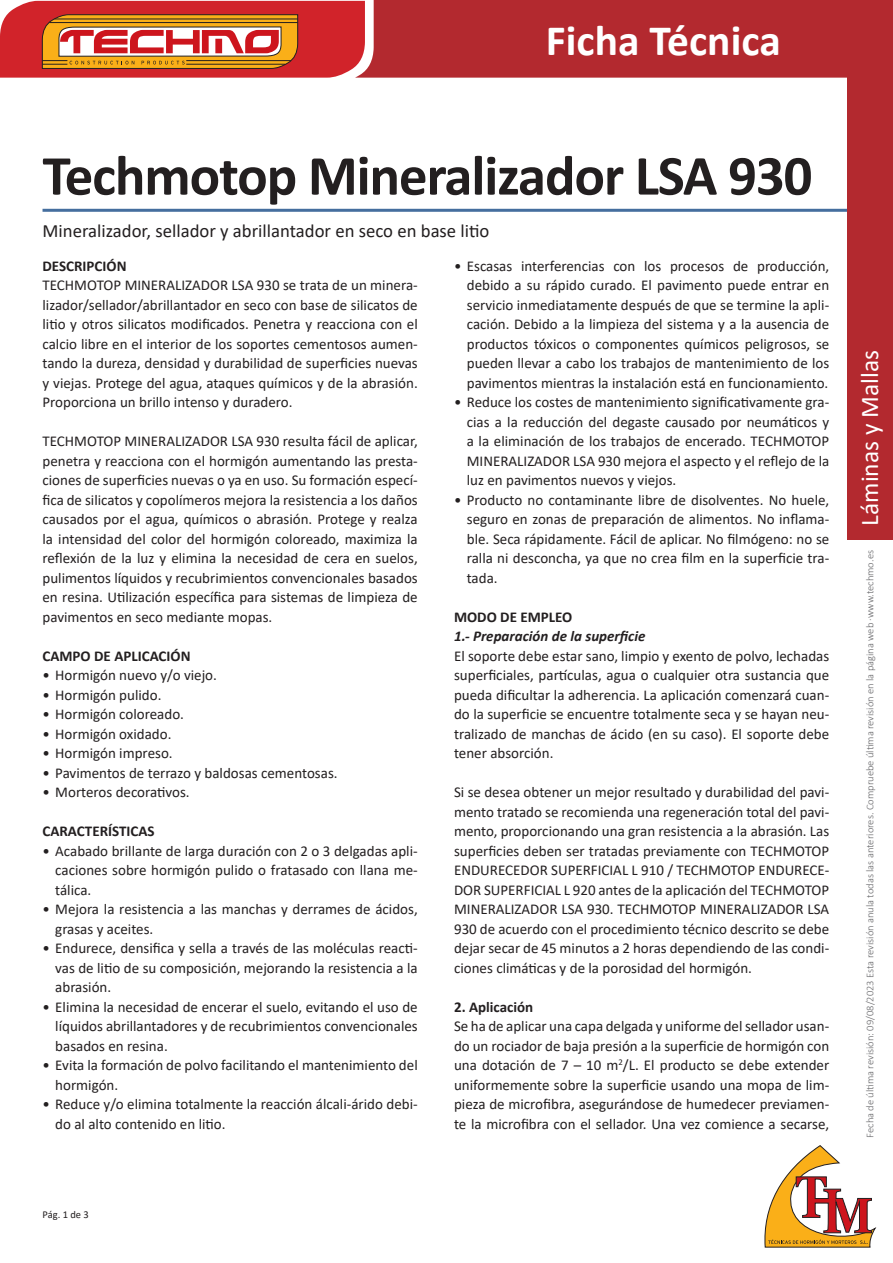
<style>
.page{position:relative;width:893px;height:1263px;background:#fff}
.page>*{position:absolute;margin:0;border:0;box-sizing:border-box;transform-origin:0 0}
.t1{font:700 57px "Calibri";letter-spacing:-.02em;color:#231f20}
.t2{font:700 43.5px "Calibri";color:#fff}
.t3{font:25.5px "Calibri";color:#fff}
.t4{font:18.75px "Calibri";color:#231f20}
.general{font:15px/19.5px "Calibri";color:#231f20;text-align:justify}
.ladillo{font:700 15px "Calibri";color:#231f20}
.ladillo_2{font:italic 700 15px "Calibri";color:#231f20}
.t5{font:300 10.5px "Calibri";color:#67676a}
.general-2{font:10.5px "Calibri";color:#231f20}
</style>
<div class="page">
<hr style="left:43px;top:209px;width:807px;height:3px;background:#456e9e">
<div style="left:848px;top:74px;width:45px;height:466px;background:#b3292f"></div>
<svg style="left:0;top:0;width:893px;height:78px;background:#c14039"></svg>
<hr style="left:186px;top:64px;width:99px;height:1px;background:#231f20">
<svg style="left:764px;top:1145px;width:113px;height:103px"></svg>
<h2 class="t2" style="left:546px;top:10px;width:236px">Ficha Técnica</h2>
<h1 class="t1" style="left:43px;top:135px;width:771px">Techmotop Mineralizador LSA 930</h1>
<p class="t4" style="left:43px;top:218px;width:448px">Mineralizador, sellador y abrillantador en seco en base litio</p>
<p class="ladillo" style="left:43px;top:255px;width:86px">DESCRIPCIÓN</p>
<p class="general" style="left:43px;top:275px;width:377px">TECHMOTOP MINERALIZADOR LSA 930 se trata de un minera&shy;lizador/sellador/abrillantador en seco con base de silicatos de litio y otros silicatos modificados. Penetra y reacciona con el calcio libre en el interior de los soportes cementosos aumen&shy;tando la dureza, densidad y durabilidad de superficies nuevas y viejas. Protege del agua, ataques químicos y de la abrasión.<br>Proporciona un brillo intenso y duradero.</p>
<p class="general" style="left:43px;top:431px;width:377px">TECHMOTOP MINERALIZADOR LSA 930 resulta fácil de aplicar, penetra y reacciona con el hormigón aumentando las presta&shy;ciones de superficies nuevas o ya en uso. Su formación especí&shy;fica de silicatos y copolímeros mejora la resistencia a los daños causados por el agua, químicos o abrasión. Protege y realza la intensidad del color del hormigón coloreado, maximiza la reflexión de la luz y elimina la necesidad de cera en suelos, pulimentos líquidos y recubrimientos convencionales basados en resina. Utilización específica para sistemas de limpieza de pavimentos en seco mediante mopas.</p>
<p class="ladillo" style="left:43px;top:645px;width:150px">CAMPO DE APLICACIÓN</p>
<p class="general" style="left:43px;top:665px;width:176px">• Hormigón nuevo y/o viejo.</p>
<p class="general" style="left:43px;top:685px;width:120px">• Hormigón pulido.</p>
<p class="general" style="left:43px;top:704px;width:143px">• Hormigón coloreado.</p>
<p class="general" style="left:43px;top:724px;width:130px">• Hormigón oxidado.</p>
<p class="general" style="left:43px;top:743px;width:132px">• Hormigón impreso.</p>
<p class="general" style="left:43px;top:763px;width:297px">• Pavimentos de terrazo y baldosas cementosas.</p>
<p class="general" style="left:43px;top:782px;width:149px">• Morteros decorativos.</p>
<p class="ladillo" style="left:43px;top:821px;width:114px">CARACTERÍSTICAS</p>
<p class="general" style="left:55px;top:841px;width:364px;text-indent:-13px">• Acabado brillante de larga duración con 2 o 3 delgadas apli&shy;caciones sobre hormigón pulido o fratasado con llana me&shy;tálica.</p>
<p class="general" style="left:55px;top:899px;width:364px;text-indent:-13px">• Mejora la resistencia a las manchas y derrames de ácidos, grasas y aceites.</p>
<p class="general" style="left:55px;top:938px;width:364px;text-indent:-13px">• Endurece, densifica y sella a través de las moléculas reacti&shy;vas de litio de su composición, mejorando la resistencia a la abrasión.</p>
<p class="general" style="left:55px;top:997px;width:364px;text-indent:-13px">• Elimina la necesidad de encerar el suelo, evitando el uso de líquidos abrillantadores y de recubrimientos convencionales basados en resina.</p>
<p class="general" style="left:55px;top:1055px;width:364px;text-indent:-13px">• Evita la formación de polvo facilitando el mantenimiento del hormigón.</p>
<p class="general" style="left:55px;top:1094px;width:364px;text-indent:-13px">• Reduce y/o elimina totalmente la reacción álcali-árido debi&shy;do al alto contenido en litio.</p>
<p class="general-2" style="left:43px;top:1207px;width:48px">Pág. 1 de 3</p>
<p class="general" style="left:467px;top:256px;width:364px;text-indent:-13px">• Escasas interferencias con los procesos de producción, debido a su rápido curado. El pavimento puede entrar en servicio inmediatamente después de que se termine la apli&shy;cación. Debido a la limpieza del sistema y a la ausencia de productos tóxicos o componentes químicos peligrosos, se pueden llevar a cabo los trabajos de mantenimiento de los pavimentos mientras la instalación está en funcionamiento.</p>
<p class="general" style="left:467px;top:392px;width:364px;text-indent:-13px">• Reduce los costes de mantenimiento significativamente gra&shy;cias a la reducción del degaste causado por neumáticos y a la eliminación de los trabajos de encerado. TECHMOTOP MINERALIZADOR LSA 930 mejora el aspecto y el reflejo de la luz en pavimentos nuevos y viejos.</p>
<p class="general" style="left:467px;top:490px;width:364px;text-indent:-13px">• Producto no contaminante libre de disolventes. No huele, seguro en zonas de preparación de alimentos. No inflama&shy;ble. Seca rápidamente. Fácil de aplicar. No filmógeno: no se ralla ni desconcha, ya que no crea film en la superficie tra&shy;tada.</p>
<p class="ladillo" style="left:454px;top:606px;width:120px">MODO DE EMPLEO</p>
<p class="ladillo_2" style="left:454px;top:626px;width:193px">1.- Preparación de la superficie</p>
<p class="general" style="left:454px;top:646px;width:377px">El soporte debe estar sano, limpio y exento de polvo, lechadas superficiales, partículas, agua o cualquier otra sustancia que pueda dificultar la adherencia. La aplicación comenzará cuan&shy;do la superficie se encuentre totalmente seca y se hayan neu&shy;tralizado de manchas de ácido (en su caso). El soporte debe tener absorción.</p>
<p class="general" style="left:454px;top:782px;width:377px">Si se desea obtener un mejor resultado y durabilidad del pavi&shy;mento tratado se recomienda una regeneración total del pavi&shy;mento, proporcionando una gran resistencia a la abrasión. Las superficies deben ser tratadas previamente con TECHMOTOP ENDURECEDOR SUPERFICIAL L 910 / TECHMOTOP ENDURECE-DOR SUPERFICIAL L 920 antes de la aplicación del TECHMOTOP MINERALIZADOR LSA 930. TECHMOTOP MINERALIZADOR LSA 930 de acuerdo con el procedimiento técnico descrito se debe dejar secar de 45 minutos a 2 horas dependiendo de las condi&shy;ciones climáticas y de la porosidad del hormigón.</p>
<p class="ladillo" style="left:454px;top:996px;width:81px">2. Aplicación</p>
<p class="general" style="left:454px;top:1016px;width:377px">Se ha de aplicar una capa delgada y uniforme del sellador usan&shy;do un rociador de baja presión a la superficie de hormigón con una dotación de 7 – 10 m<sup>2</sup>/L. El producto se debe extender uniformemente sobre la superficie usando una mopa de lim&shy;pieza de microfibra, asegurándose de humedecer previamen&shy;te la microfibra con el sellador. Una vez comience a secarse,</p>
<h3 class="t3" style="left:852px;top:526px;width:177px;rotate:-90deg">Láminas y Mallas</h3>
<p class="t5" style="left:863px;top:1138px;width:589px;rotate:-90deg">Fecha de última revisión: 09/08/2023 Esta revisión anula todas las anteriores. Compruebe última revisión en la página web ·www.techmo.es</p>
</div>
